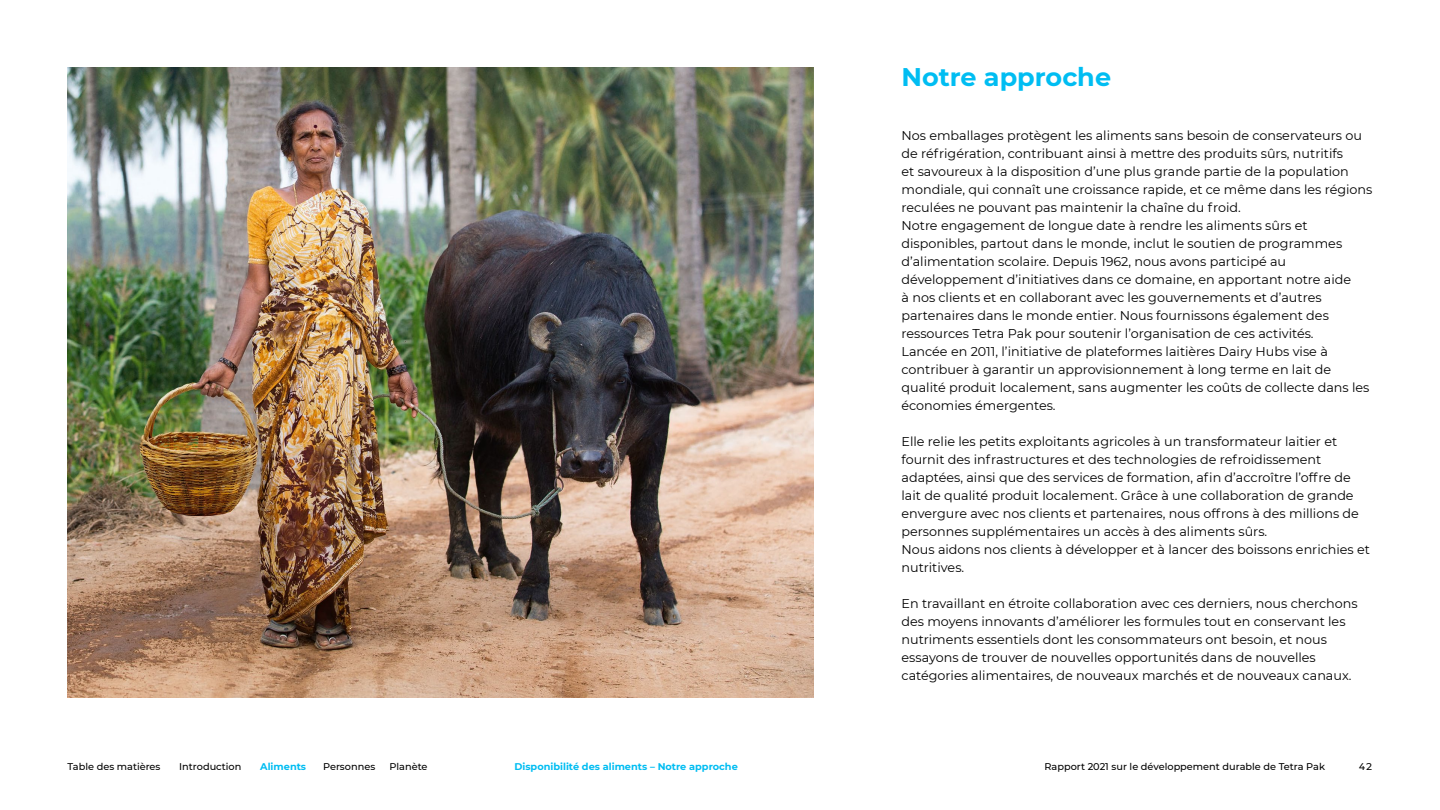
<style>
.page{position:relative;width:1440px;height:810px;background:#fff}
.page>*{position:absolute;margin:0;border:0;box-sizing:border-box;transform-origin:0 0}
.t1{font:700 25.5px "Montserrat";color:#00bdf2}
.t2{font:12.75px/18px "Montserrat";color:#000}
.t3{font:500 9.75px "Montserrat";color:#000}
.t4{font:700 9.75px "Montserrat";color:#00bdf2}
</style>
<div class="page">
<img style="left:68px;top:68px;width:746px;height:630px">
<h1 class="t1" style="left:902px;top:58px;width:211px">Notre approche</h1>
<p class="t2" style="left:902px;top:126px;width:472px">Nos emballages protègent les aliments sans besoin de conservateurs ou de réfrigération, contribuant ainsi à mettre des produits sûrs, nutritifs<br>et savoureux à la disposition d’une plus grande partie de la population mondiale, qui connaît une croissance rapide, et ce même dans les régions reculées ne pouvant pas maintenir la chaîne du froid.<br>Notre engagement de longue date à rendre les aliments sûrs et disponibles, partout dans le monde, inclut le soutien de programmes d’alimentation scolaire. Depuis 1962, nous avons participé au développement d’initiatives dans ce domaine, en apportant notre aide<br>à nos clients et en collaborant avec les gouvernements et d’autres partenaires dans le monde entier. Nous fournissons également des ressources Tetra Pak pour soutenir l’organisation de ces activités.<br>Lancée en 2011, l’initiative de plateformes laitières Dairy Hubs vise à contribuer à garantir un approvisionnement à long terme en lait de qualité produit localement, sans augmenter les coûts de collecte dans les économies émergentes.</p>
<p class="t2" style="left:902px;top:432px;width:470px">Elle relie les petits exploitants agricoles à un transformateur laitier et fournit des infrastructures et des technologies de refroidissement adaptées, ainsi que des services de formation, afin d’accroître l’offre de lait de qualité produit localement. Grâce à une collaboration de grande envergure avec nos clients et partenaires, nous offrons à des millions de personnes supplémentaires un accès à des aliments sûrs.<br>Nous aidons nos clients à développer et à lancer des boissons enrichies et nutritives.</p>
<p class="t2" style="left:902px;top:594px;width:458px">En travaillant en étroite collaboration avec ces derniers, nous cherchons des moyens innovants d’améliorer les formules tout en conservant les nutriments essentiels dont les consommateurs ont besoin, et nous essayons de trouver de nouvelles opportunités dans de nouvelles catégories alimentaires, de nouveaux marchés et de nouveaux canaux.</p>
<p class="t3" style="left:68px;top:759px;width:94px">Table des matières</p>
<p class="t3" style="left:179px;top:759px;width:64px">Introduction</p>
<p class="t4" style="left:260px;top:759px;width:47px">Aliments</p>
<p class="t3" style="left:323px;top:759px;width:54px">Personnes</p>
<p class="t3" style="left:389px;top:759px;width:40px">Planète</p>
<p class="t4" style="left:514px;top:759px;width:225px">Disponibilité des aliments – Notre approche</p>
<p class="t3" style="left:1045px;top:759px;width:282px">Rapport 2021 sur le développement durable de Tetra Pak</p>
<p class="t3" style="left:1359px;top:759px;width:15px">42</p>
</div>
